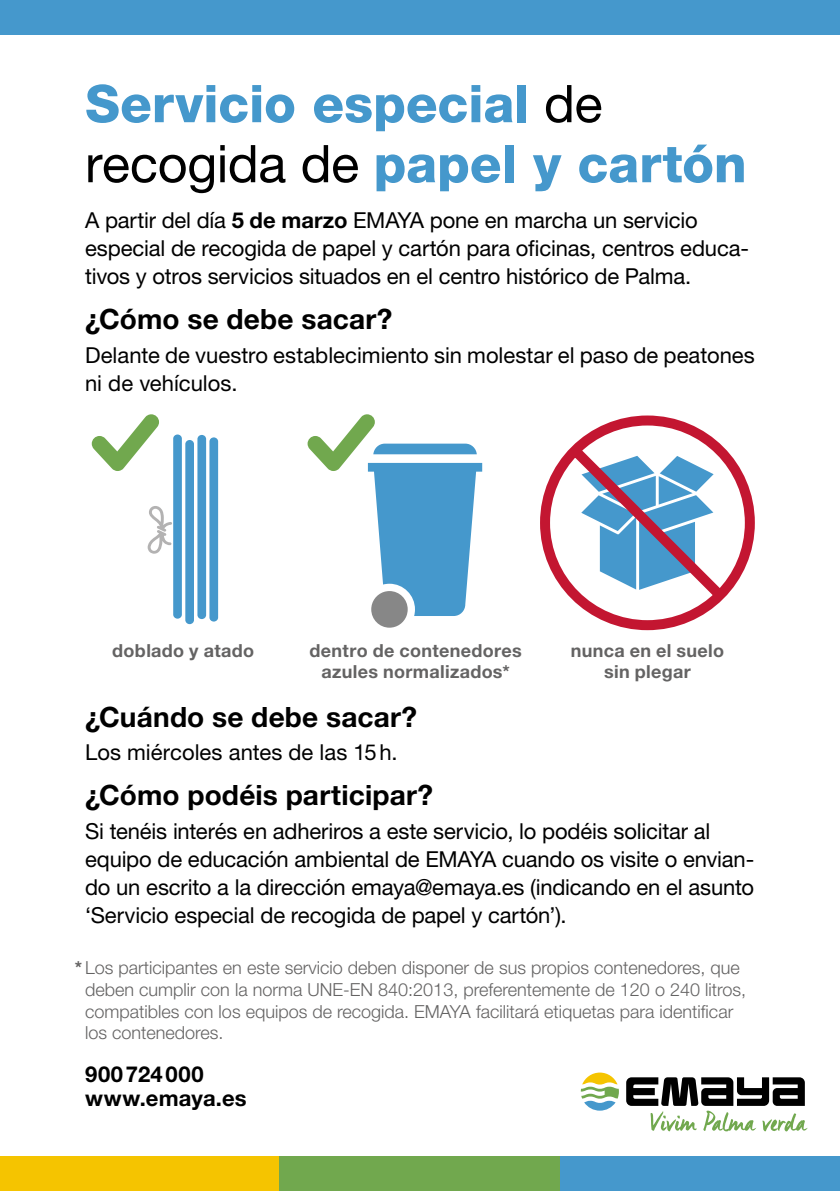
<style>
.page{position:relative;width:840px;height:1191px;background:#fff}
.page>*{position:absolute;margin:0;border:0;box-sizing:border-box;transform-origin:0 0}
.t1{font:800 52px/60px "Helvetica Neue LT Std";letter-spacing:-.005em;color:#4598cc}
.t2{font:700 28px "Helvetica Neue LT Std";letter-spacing:.005em;color:#000}
.t3{font:22px/28px "Helvetica Neue LT Std";letter-spacing:-.01em;color:#000}
.t4{font:700 22px/24px "Helvetica Neue LT Std";letter-spacing:.03em;color:#000}
.t5{font:300 18px/21.6px "Helvetica Neue LT Std";color:#646363}
.t6{font:700 18px/21.6px "Helvetica Neue LT Std";letter-spacing:.02em;color:#646363;text-align:center}
.s1{font-weight:400;color:#000}
.s2{font-weight:700}
</style>
<div class="page">
<svg style="left:580px;top:1072px;width:38px;height:38px"></svg>
<svg style="left:626px;top:1077px;width:181px;height:54px"></svg>
<div style="left:0;top:1157px;width:280px;height:34px;background:#f5c400"></div>
<div style="left:559px;top:1157px;width:280px;height:34px;background:#4598cc"></div>
<div style="left:280px;top:1157px;width:279px;height:34px;background:#71a84e"></div>
<div style="left:0;top:0;width:839px;height:34px;background:#4598cc"></div>
<svg style="left:540px;top:415px;width:215px;height:216px"></svg>
<svg style="left:147px;top:506px;width:25px;height:48px"></svg>
<div style="left:173px;top:434px;width:9px;height:184px;background:#4598cc;border-radius:4px"></div>
<div style="left:197px;top:435px;width:9px;height:184px;background:#4598cc;border-radius:4px"></div>
<div style="left:185px;top:440px;width:9px;height:184px;background:#4598cc;border-radius:4px"></div>
<div style="left:209px;top:437px;width:9px;height:184px;background:#4598cc;border-radius:4px"></div>
<svg style="left:92px;top:414px;width:67px;height:57px"></svg>
<svg style="left:307px;top:414px;width:175px;height:213px"></svg>
<h1 class="t1" style="left:85px;top:74px;width:662px">Servicio especial <span class="s1">de recogida de</span> papel y cartón</h1>
<p class="t3" style="left:85px;top:206px;width:665px">A partir del día <span class="s2">5 de marzo</span> EMAYA pone en marcha un servicio especial de recogida de papel y cartón para oficinas, centros educa&shy;tivos y otros servicios situados en el centro histórico de Palma.</p>
<p class="t2" style="left:85px;top:302px;width:308px">¿Cómo se debe sacar?</p>
<p class="t3" style="left:85px;top:341px;width:671px">Delante de vuestro establecimiento sin molestar el paso de peatones ni de vehículos.</p>
<p class="t6" style="left:112px;top:639px;width:143px">doblado y atado</p>
<p class="t6" style="left:309px;top:639px;width:214px">dentro de contenedores azules normalizados*</p>
<p class="t6" style="left:570px;top:639px;width:155px">nunca en el suelo sin plegar</p>
<p class="t2" style="left:85px;top:699px;width:333px">¿Cuándo se debe sacar?</p>
<p class="t3" style="left:85px;top:738px;width:314px">Los miércoles antes de las 15h.</p>
<p class="t2" style="left:85px;top:778px;width:349px">¿Cómo podéis participar?</p>
<p class="t3" style="left:85px;top:816px;width:670px">Si tenéis interés en adheriros a este servicio, lo podéis solicitar al equipo de educación ambiental de EMAYA cuando os visite o envian&shy;do un escrito a la dirección emaya@emaya.es (indicando en el asunto ‘Servicio especial de recogida de papel y cartón’).</p>
<p class="t5" style="left:85px;top:957px;width:662px;text-indent:-10px"><span class="s2">*</span> Los participantes en este servicio deben disponer de sus propios contenedores, que deben cumplir con la norma UNE-EN 840:2013, preferentemente de 120 o 240 litros, compatibles con los equipos de recogida. EMAYA facilitará etiquetas para identificar los contenedores.</p>
<p class="t4" style="left:85px;top:1061px;width:163px">900724000 www.emaya.es</p>
</div>
